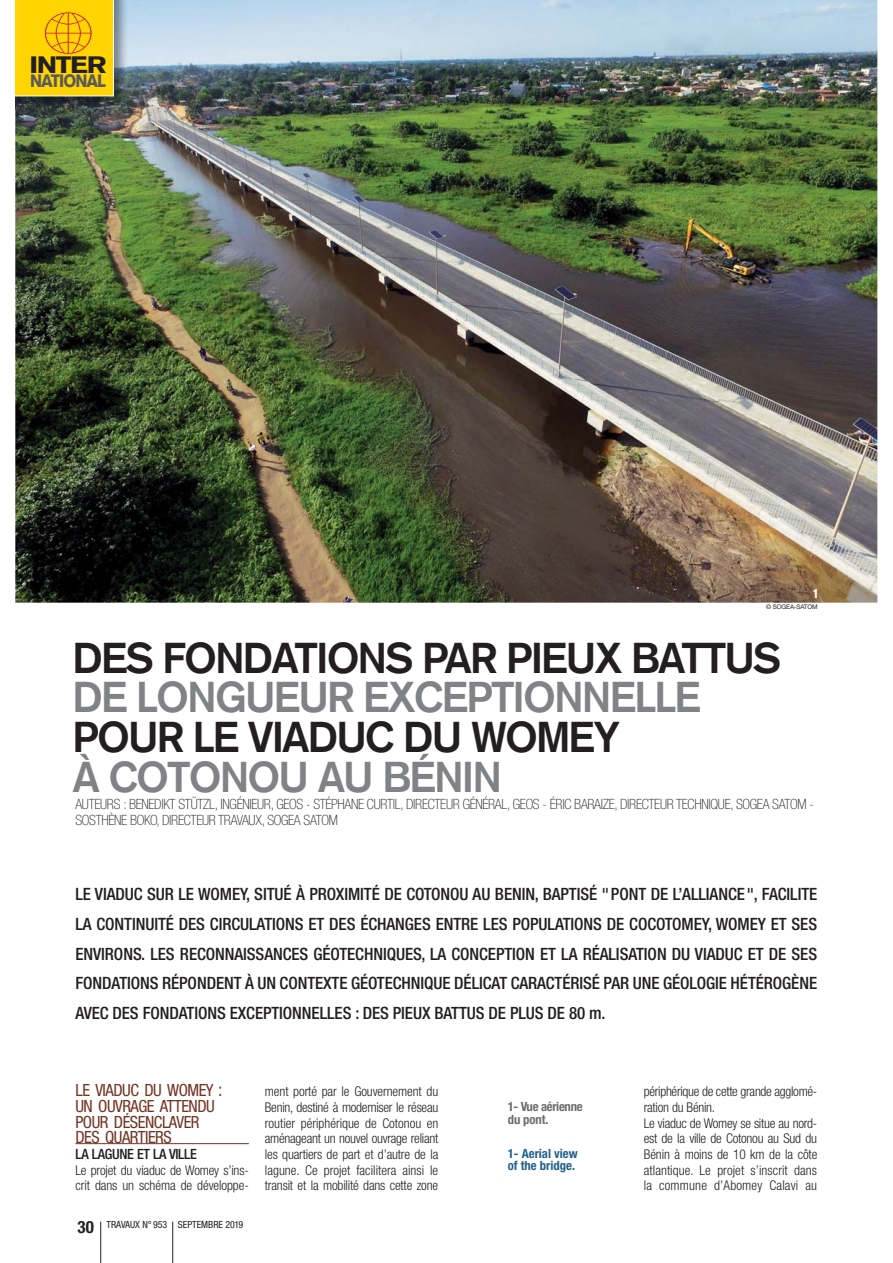
<style>
.page{position:relative;width:893px;height:1263px;background:#fff}
.page>*{position:absolute;margin:0;border:0;box-sizing:border-box;transform-origin:0 0}
.t1{font:700 42.45px "Akzidenz Grotesk";letter-spacing:-.03em;color:#231f20}
.t2{font:700 42.45px "Akzidenz Grotesk";letter-spacing:-.03em;color:#808285}
.t3{font:900 23.4px "Akzidenz Grotesk";letter-spacing:-.05em;color:#231f20;scale:1.18 1}
.t4{font:900 17.7px "Akzidenz Grotesk";letter-spacing:-.06em;color:#58595b;scale:.92 1}
.t5{font:500 condensed 16.95px/29.7px "Helvetica Neue";letter-spacing:-.005em;color:#231f20;text-align:justify}
.t6{font:700 condensed 16.95px "Helvetica Neue";color:#231f20}
.t7{font:condensed 16.8px/15.6px "Helvetica Neue";letter-spacing:-.03em;color:#723422}
.t8{font:100 condensed 14.1px/15.6px "Helvetica Neue";letter-spacing:-.02em;color:#231f20}
.t9{font:500 condensed 14.1px "Helvetica Neue";letter-spacing:-.025em;color:#231f20}
.t10{font:300 condensed 13.5px/15.6px "Helvetica Neue";letter-spacing:-.015em;color:#231f20}
.t11{font:700 condensed 12.75px/12.8px "Helvetica Neue";color:#246289}
.t12{font:700 condensed 12.75px/12.8px "Helvetica Neue";letter-spacing:-.025em;color:#6d6e70}
.t13{font:700 condensed 12.75px "Helvetica Neue";color:#fff}
.t14{font:condensed 9.9px "Helvetica Neue";color:#231f20}
.t15{font:6.3px "Helvetica Neue";letter-spacing:-.02em;color:#231f20}
.s1{font-size:18.45px}
</style>
<div class="page">
<img style="left:15px;top:0;width:862px;height:603px">
<hr style="left:172px;top:1222px;width:1px;height:41px;background:#231f20">
<hr style="left:100px;top:1222px;width:1px;height:41px;background:#231f20">
<img style="left:15px;top:0;width:112px;height:109px">
<svg style="left:15px;top:0;width:99px;height:96px;background:#fcce05"></svg>
<hr style="left:75px;top:1143px;width:174px;height:1px;background:#723422">
<h2 class="t3" style="left:29px;top:56px;width:67px">INTER</h2>
<h3 class="t4" style="left:30px;top:74px;width:84px">NATIONAL</h3>
<p class="t13" style="left:813px;top:588px;width:8px">1</p>
<p class="t15" style="left:766px;top:605px;width:53px">© SOGEA-SATOM</p>
<h1 class="t1" style="left:73px;top:643px;width:709px">DES FONDATIONS PAR PIEUX BATTUS</h1>
<h1 class="t2" style="left:73px;top:682px;width:629px">DE LONGUEUR EXCEPTIONNELLE</h1>
<h1 class="t1" style="left:73px;top:722px;width:549px">POUR LE VIADUC DU WOMEY</h1>
<h1 class="t2" style="left:73px;top:761px;width:430px">À COTONOU AU BÉNIN</h1>
<p class="t8" style="left:75px;top:797px;width:740px">AUTEURS : BENEDIKT STÜTZL, INGÉNIEUR, GEOS - STÉPHANE CURTIL, DIRECTEUR GÉNÉRAL, GEOS - ÉRIC BARAIZE, DIRECTEUR TECHNIQUE, SOGEA SATOM -<br>SOSTHÈNE BOKO, DIRECTEUR TRAVAUX, SOGEA SATOM</p>
<p class="t5" style="left:75px;top:881px;width:743px">LE VIADUC SUR LE WOMEY, SITUÉ À PROXIMITÉ DE COTONOU AU BENIN, BAPTISÉ " PONT DE L’ALLIANCE ", FACILITE LA CONTINUITÉ DES CIRCULATIONS ET DES ÉCHANGES ENTRE LES POPULATIONS DE COCOTOMEY, WOMEY ET SES ENVIRONS. LES RECONNAISSANCES GÉOTECHNIQUES, LA CONCEPTION ET LA RÉALISATION DU VIADUC ET DE SES FONDATIONS RÉPONDENT À UN CONTEXTE GÉOTECHNIQUE DÉLICAT CARACTÉRISÉ PAR UNE GÉOLOGIE HÉTÉROGÈNE AVEC DES FONDATIONS EXCEPTIONNELLES : DES PIEUX BATTUS DE PLUS DE 80 m.</p>
<p class="t7" style="left:75px;top:1084px;width:149px">LE VIADUC DU WOMEY <span class="s1">:<br></span>UN OUVRAGE ATTENDU<br>POUR DÉSENCLAVER<br>DES QUARTIERS</p>
<p class="t9" style="left:75px;top:1149px;width:123px">LA LAGUNE ET LA VILLE</p>
<p class="t10" style="left:75px;top:1163px;width:175px">Le projet du viaduc de Womey s’ins&shy;crit dans un schéma de développe-</p>
<p class="t6" style="left:78px;top:1221px;width:18px">30</p>
<p class="t14" style="left:107px;top:1221px;width:138px">TRAVAUX N° 953 SEPTEMBRE 2019</p>
<p class="t10" style="left:265px;top:1085px;width:175px;text-align:justify">ment porté par le Gouvernement du Benin, destiné à moderniser le réseau routier périphérique de Cotonou en aménageant un nouvel ouvrage reliant les quartiers de part et d’autre de la lagune. Ce projet facilitera ainsi le transit et la mobilité dans cette zone</p>
<p class="t12" style="left:508px;top:1102px;width:76px">1- Vue aérienne du pont.</p>
<p class="t11" style="left:508px;top:1148px;width:71px">1- Aerial view of the bridge.</p>
<p class="t10" style="left:644px;top:1085px;width:175px">périphérique de cette grande agglomé&shy;ration du Bénin.<br>Le viaduc de Womey se situe au nord&shy;est de la ville de Cotonou au Sud du<br>Bénin à moins de 10 km de la côte atlantique. Le projet s’inscrit dans la commune d’Abomey Calavi au</p>
</div>
